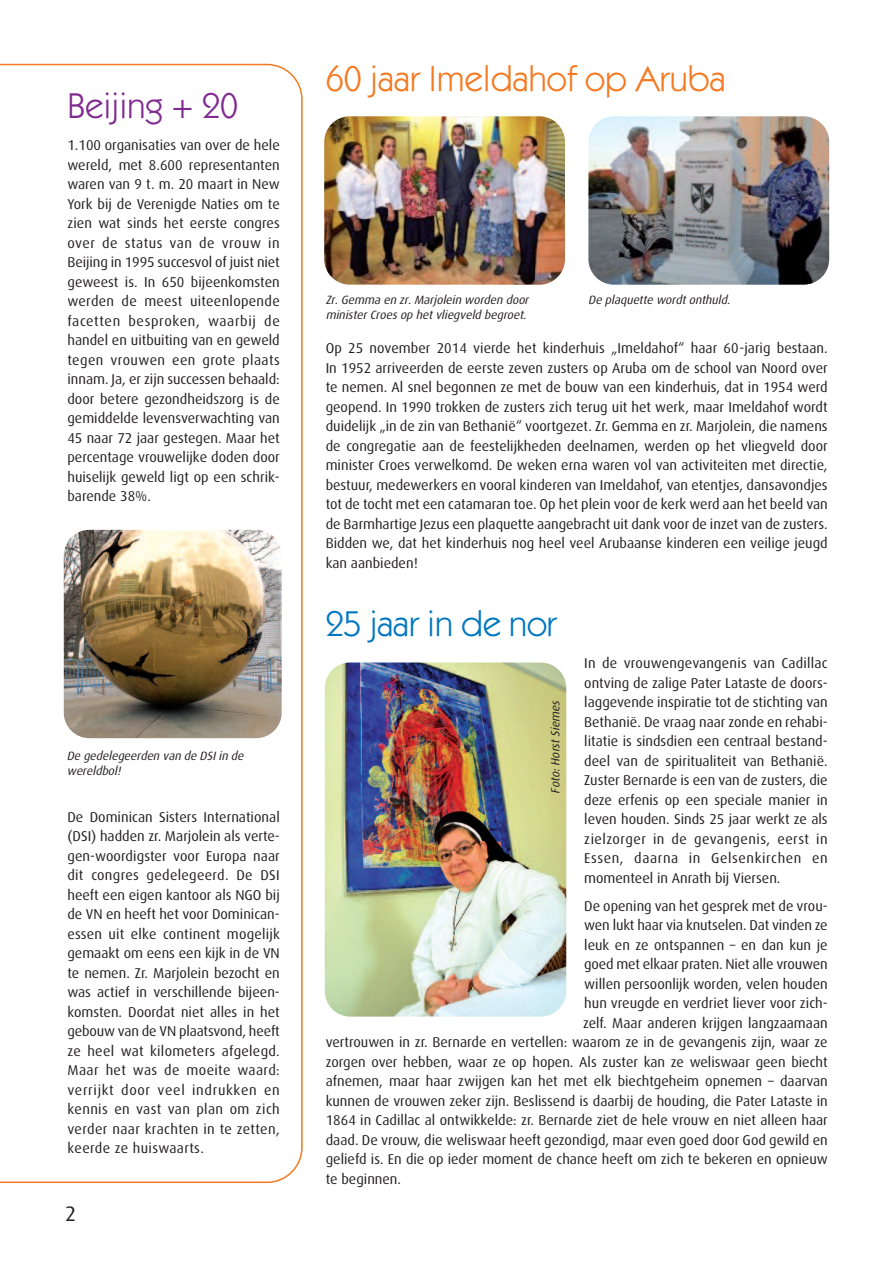
<style>
.page{position:relative;width:893px;height:1263px;background:#fff}
.page>*{position:absolute;margin:0;border:0;box-sizing:border-box;transform-origin:0 0}
.t1{font:36px "Itc Kabel";color:#f47921}
.t2{font:36px "Itc Kabel";letter-spacing:-.005em;color:#0077c0}
.t3{font:36px "Itc Kabel";color:#802990}
.t4{font:21px "Dax";color:#231f20}
.t5{font:14.25px/19.5px "Dax";color:#231f20;text-align:justify}
.t6{font:italic 12px/15px "Dax";color:#231f20}
</style>
<div class="page">
<svg style="left:0;top:64px;width:303px;height:1119px"></svg>
<img style="left:64px;top:530px;width:218px;height:208px;border-radius:26px">
<img style="left:325px;top:662px;width:241px;height:354px;border-radius:26px">
<img style="left:588px;top:116px;width:241px;height:169px;border-radius:26px">
<img style="left:324px;top:116px;width:241px;height:169px;border-radius:26px">
<h1 class="t3" style="left:67px;top:92px;width:172px">Beijing + 20</h1>
<p class="t5" style="left:67px;top:136px;width:214px">1.100 organisaties van over de hele wereld, met 8.600 representanten waren van 9 t. m. 20 maart in New York bij de Verenigde Naties om te zien wat sinds het eerste congres over de status van de vrouw in Beijing in 1995 succesvol of juist niet geweest is. In 650 bijeenkomsten werden de meest uiteenlopende facetten besproken, waarbij de handel en uitbuiting van en geweld tegen vrouwen een grote plaats innam. Ja, er zijn successen behaald: door betere gezondheidszorg is de gemiddelde levensverwachting van 45 naar 72 jaar gestegen. Maar het percentage vrouwelijke doden door huiselijk geweld ligt op een schrik&shy;barende 38%.</p>
<p class="t6" style="left:67px;top:749px;width:181px">De gedelegeerden van de DSI in de wereldbol!</p>
<p class="t5" style="left:67px;top:808px;width:214px">De Dominican Sisters International (DSI) hadden zr. Marjolein als verte&shy;gen-woordigster voor Europa naar dit congres gedelegeerd. De DSI heeft een eigen kantoor als NGO bij de VN en heeft het voor Dominican&shy;essen uit elke continent mogelijk gemaakt om eens een kijk in de VN te nemen. Zr. Marjolein bezocht en was actief in verschillende bijeen&shy;komsten. Doordat niet alles in het gebouw van de VN plaatsvond, heeft ze heel wat kilometers afgelegd.<br>Maar het was de moeite waard: verrijkt door veel indrukken en kennis en vast van plan om zich verder naar krachten in te zetten, keerde ze huiswaarts.</p>
<h2 class="t4" style="left:65px;top:1205px;width:13px">2</h2>
<h1 class="t1" style="left:326px;top:66px;width:402px">60 jaar Imeldahof op Aruba</h1>
<p class="t6" style="left:326px;top:293px;width:207px">Zr. Gemma en zr. Marjolein worden door minister Croes op het vliegveld begroet.</p>
<p class="t6" style="left:588px;top:293px;width:146px">De plaquette wordt onthuld.</p>
<p class="t5" style="left:326px;top:340px;width:503px">Op 25 november 2014 vierde het kinderhuis „Imeldahof“ haar 60-jarig bestaan.<br>In 1952 arriveerden de eerste zeven zusters op Aruba om de school van Noord over te nemen. Al snel begonnen ze met de bouw van een kinderhuis, dat in 1954 werd geopend. In 1990 trokken de zusters zich terug uit het werk, maar Imeldahof wordt duidelijk „in de zin van Bethanië“ voortgezet. Zr. Gemma en zr. Marjolein, die namens de congregatie aan de feestelijkheden deelnamen, werden op het vliegveld door minister Croes verwelkomd. De weken erna waren vol van activiteiten met directie, bestuur, medewerkers en vooral kinderen van Imeldahof, van etentjes, dansavondjes tot de tocht met een catamaran toe. Op het plein voor de kerk werd aan het beeld van de Barmhartige Jezus een plaquette aangebracht uit dank voor de inzet van de zusters.<br>Bidden we, dat het kinderhuis nog heel veel Arubaanse kinderen een veilige jeugd kan aanbieden!</p>
<h1 class="t2" style="left:326px;top:610px;width:233px">25 jaar in de nor</h1>
<p class="t5" style="left:584px;top:654px;width:245px">In de vrouwengevangenis van Cadillac ontving de zalige Pater Lataste de doors&shy;laggevende inspiratie tot de stichting van Bethanië. De vraag naar zonde en rehabi&shy;litatie is sindsdien een centraal bestand&shy;deel van de spiritualiteit van Bethanië.<br>Zuster Bernarde is een van de zusters, die deze erfenis op een speciale manier in leven houden. Sinds 25 jaar werkt ze als zielzorger in de gevangenis, eerst in Essen, daarna in Gelsenkirchen en momenteel in Anrath bij Viersen.</p>
<p class="t5" style="left:584px;top:897px;width:245px">De opening van het gesprek met de vrou-</p>
<p class="t5" style="left:584px;top:916px;width:245px">wen lukt haar via knutselen. Dat vinden ze</p>
<p class="t5" style="left:584px;top:936px;width:245px">leuk en ze ontspannen – en dan kun je</p>
<p class="t5" style="left:584px;top:955px;width:245px">goed met elkaar praten. Niet alle vrouwen</p>
<p class="t5" style="left:584px;top:975px;width:245px">willen persoonlijk worden, velen houden</p>
<p class="t5" style="left:584px;top:994px;width:245px">hun vreugde en verdriet liever voor zich-</p>
<p class="t5" style="left:583px;top:1014px;width:246px">zelf. Maar anderen krijgen langzaamaan</p>
<p class="t5" style="left:326px;top:1033px;width:503px">vertrouwen in zr. Bernarde en vertellen: waarom ze in de gevangenis zijn, waar ze</p>
<p class="t5" style="left:326px;top:1053px;width:503px">zorgen over hebben, waar ze op hopen. Als zuster kan ze weliswaar geen biecht</p>
<p class="t5" style="left:326px;top:1072px;width:503px">afnemen, maar haar zwijgen kan het met elk biechtgeheim opnemen – daarvan</p>
<p class="t5" style="left:326px;top:1092px;width:503px">kunnen de vrouwen zeker zijn. Beslissend is daarbij de houding, die Pater Lataste in</p>
<p class="t5" style="left:326px;top:1111px;width:503px">1864 in Cadillac al ontwikkelde: zr. Bernarde ziet de hele vrouw en niet alleen haar</p>
<p class="t5" style="left:326px;top:1131px;width:503px">daad. De vrouw, die weliswaar heeft gezondigd, maar even goed door God gewild en</p>
<p class="t5" style="left:326px;top:1150px;width:503px">geliefd is. En die op ieder moment de chance heeft om zich te bekeren en opnieuw</p>
<p class="t5" style="left:326px;top:1170px;width:77px">te beginnen.</p>
<p class="t6" style="left:548px;top:793px;width:97px;rotate:-90deg">Foto: Horst Siemes</p>
</div>
